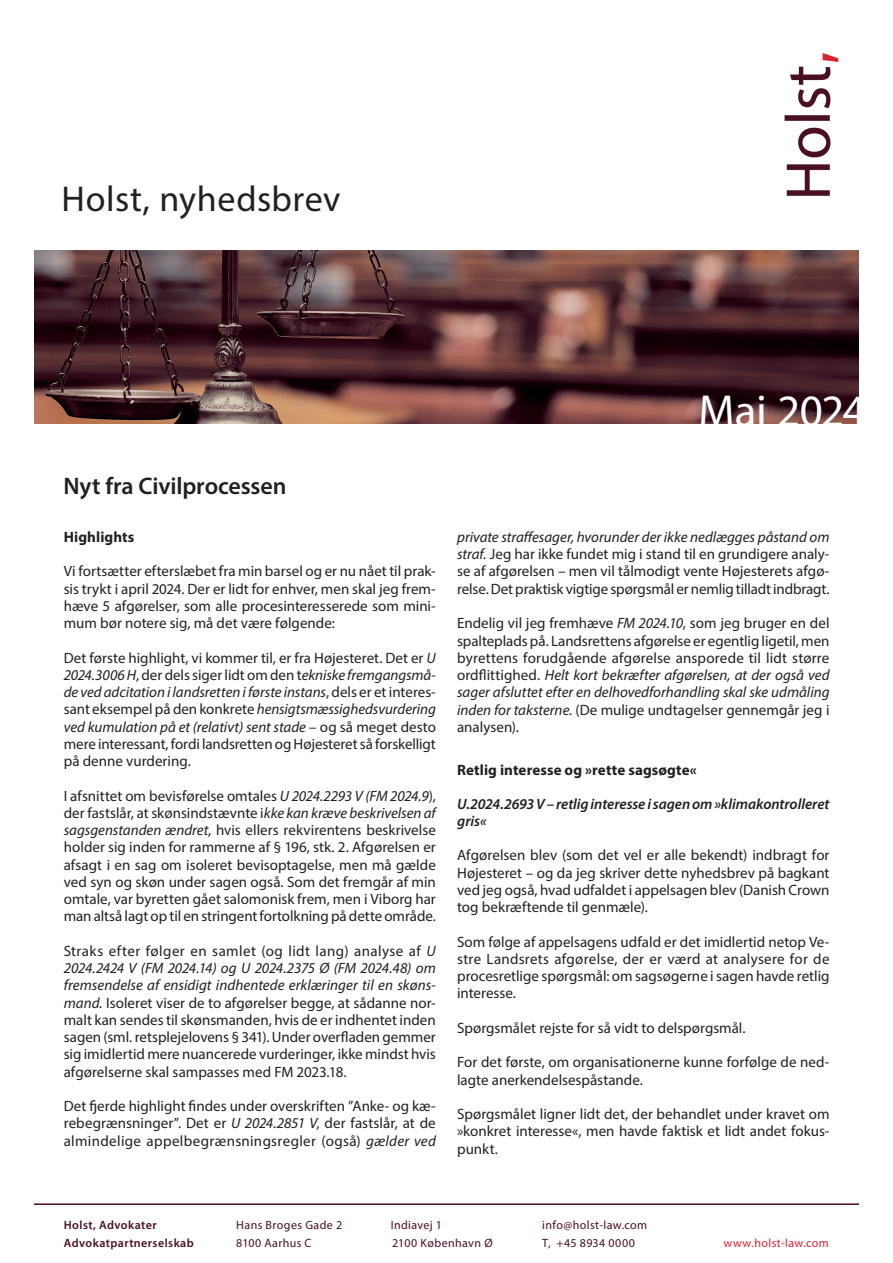
<style>
.page{position:relative;width:893px;height:1263px;background:#fff}
.page>*{position:absolute;margin:0;border:0;box-sizing:border-box;transform-origin:0 0}
.t1{font:45px "Myriad Pro";letter-spacing:-.015em;color:#fff}
.t2{font:36px "Myriad Pro";letter-spacing:.015em;color:#231f20}
.t3{font:600 24px "Myriad Pro";letter-spacing:-.005em;color:#231f20}
.t4{font:15px/17.2px "Myriad Pro";color:#231f20;text-align:justify}
.t5{font:italic 600 15px/17.2px "Myriad Pro";letter-spacing:-.005em;color:#231f20}
.t6{font:700 15px "Myriad Pro";letter-spacing:.005em;color:#231f20}
.t7{font:12px "Myriad Pro";letter-spacing:.03em;color:#4a0f20}
.t8{font:600 12px "Myriad Pro";letter-spacing:.035em;color:#4a0f20}
.t9{font:12px "Myriad Pro";letter-spacing:.035em;color:#db2230}
.s1{font-style:italic}
</style>
<div class="page">
<img style="left:34px;top:251px;width:825px;height:172px">
<hr style="left:34px;top:1203px;width:825px;height:2px;background:#4a0f20">
<img style="left:785px;top:53px;width:54px;height:143px">
<h2 class="t2" style="left:62px;top:177px;width:280px">Holst, nyhedsbrev</h2>
<h3 class="t3" style="left:63px;top:470px;width:225px">Nyt fra Civilprocessen</h3>
<p class="t6" style="left:64px;top:527px;width:72px">Highlights</p>
<p class="t4" style="left:64px;top:562px;width:374px">Vi fortsætter efterslæbet fra min barsel og er nu nået til prak&shy;sis trykt i april 2024. Der er lidt for enhver, men skal jeg frem&shy;hæve 5 afgørelser, som alle procesinteresserede som mini&shy;mum bør notere sig, må det være følgende:</p>
<p class="t4" style="left:64px;top:649px;width:374px">Det første highlight, vi kommer til, er fra Højesteret. Det er <span class="s1">U 2024.3006 H</span>, der dels siger lidt om den t<span class="s1">ekniske fremgangsmå&shy;de ved adcitation i landsretten i første instans</span>, dels er et interes&shy;sant eksempel på den konkrete <span class="s1">hensigtsmæssighedsvurdering ved kumulation på et (relativt) sent stade</span> – og så meget desto mere interessant, fordi landsretten og Højesteret så forskelligt på denne vurdering.</p>
<p class="t4" style="left:64px;top:787px;width:374px">I afsnittet om bevisførelse omtales <span class="s1">U 2024.2293 V (FM 2024.9</span>), der fastslår, at skønsindstævnte i<span class="s1">kke kan kræve beskrivelsen af sagsgenstanden ændret</span>, hvis ellers rekvirentens beskrivelse holder sig inden for rammerne af § 196, stk. 2. Afgørelsen er afsagt i en sag om isoleret bevisoptagelse, men må gælde ved syn og skøn under sagen også. Som det fremgår af min omtale, var byretten gået salomonisk frem, men i Viborg har man altså lagt op til en stringent fortolkning på dette område.</p>
<p class="t4" style="left:64px;top:942px;width:374px">Straks efter følger en samlet (og lidt lang) analyse af <span class="s1">U 2024.2424 V (FM 2024.14) og U 2024.2375 Ø (FM 2024.48) om fremsendelse af ensidigt indhentede erklæringer til en skøns&shy;mand.</span> Isoleret viser de to afgørelser begge, at sådanne nor&shy;malt kan sendes til skønsmanden, hvis de er indhentet inden sagen (sml. retsplejelovens § 341). Under overfladen gemmer sig imidlertid mere nuancerede vurderinger, ikke mindst hvis afgørelserne skal sampasses med FM 2023.18.</p>
<p class="t4" style="left:64px;top:1097px;width:374px">Det fjerde highlight findes under overskriften ”Anke- og kæ&shy;rebegrænsninger”. Det er <span class="s1">U 2024.2851 V</span>, der fastslår, at de almindelige appelbegrænsningsregler (også) <span class="s1">gælder ved</span></p>
<h1 class="t1" style="left:698px;top:383px;width:169px">Maj 2024</h1>
<p class="t4" style="left:457px;top:528px;width:374px"><span class="s1">private straffesager, hvorunder der ikke nedlægges påstand om straf.</span> Jeg har ikke fundet mig i stand til en grundigere analy&shy;se af afgørelsen – men vil tålmodigt vente Højesterets afgø&shy;relse. Det praktisk vigtige spørgsmål er nemlig tilladt indbragt.</p>
<p class="t4" style="left:457px;top:614px;width:374px">Endelig vil jeg fremhæve <span class="s1">FM 2024.10</span>, som jeg bruger en del spalteplads på. Landsrettens afgørelse er egentlig ligetil, men byrettens forudgående afgørelse ansporede til lidt større ordflittighed. <span class="s1">Helt kort bekræfter afgørelsen, at der også ved sager afsluttet efter en delhovedforhandling skal ske udmåling inden for taksterne.</span> (De mulige undtagelser gennemgår jeg i analysen).</p>
<p class="t6" style="left:457px;top:760px;width:241px">Retlig interesse og »rette sagsøgte«</p>
<p class="t5" style="left:457px;top:795px;width:374px">U.2024.2693 V – retlig interesse i sagen om »klimakontrolleret gris«</p>
<p class="t4" style="left:457px;top:846px;width:374px">Afgørelsen blev (som det vel er alle bekendt) indbragt for Højesteret – og da jeg skriver dette nyhedsbrev på bagkant ved jeg også, hvad udfaldet i appelsagen blev (Danish Crown tog bekræftende til genmæle).</p>
<p class="t4" style="left:457px;top:933px;width:374px">Som følge af appelsagens udfald er det imidlertid netop Ve&shy;stre Landsrets afgørelse, der er værd at analysere for de procesretlige spørgsmål: om sagsøgerne i sagen havde retlig interesse.</p>
<p class="t4" style="left:457px;top:1019px;width:290px">Spørgsmålet rejste for så vidt to delspørgsmål.</p>
<p class="t4" style="left:457px;top:1053px;width:374px">For det første, om organisationerne kunne forfølge de ned&shy;lagte anerkendelsespåstande.</p>
<p class="t4" style="left:457px;top:1105px;width:374px">Spørgsmålet ligner lidt det, der behandlet under kravet om »konkret interesse«, men havde faktisk et lidt andet fokus&shy;punkt.</p>
<p class="t8" style="left:64px;top:1218px;width:94px">Holst, Advokater</p>
<p class="t7" style="left:236px;top:1218px;width:107px">Hans Broges Gade 2</p>
<p class="t7" style="left:391px;top:1218px;width:53px">Indiavej 1</p>
<p class="t7" style="left:542px;top:1218px;width:106px">info@holst-law.com</p>
<p class="t8" style="left:64px;top:1236px;width:132px">Advokatpartnerselskab</p>
<p class="t7" style="left:236px;top:1236px;width:77px">8100 Aarhus C</p>
<p class="t7" style="left:392px;top:1236px;width:102px">2100 København Ø</p>
<p class="t7" style="left:542px;top:1236px;width:94px">T, +45 8934 0000</p>
<p class="t9" style="left:723px;top:1236px;width:107px">www.holst-law.com</p>
</div>
